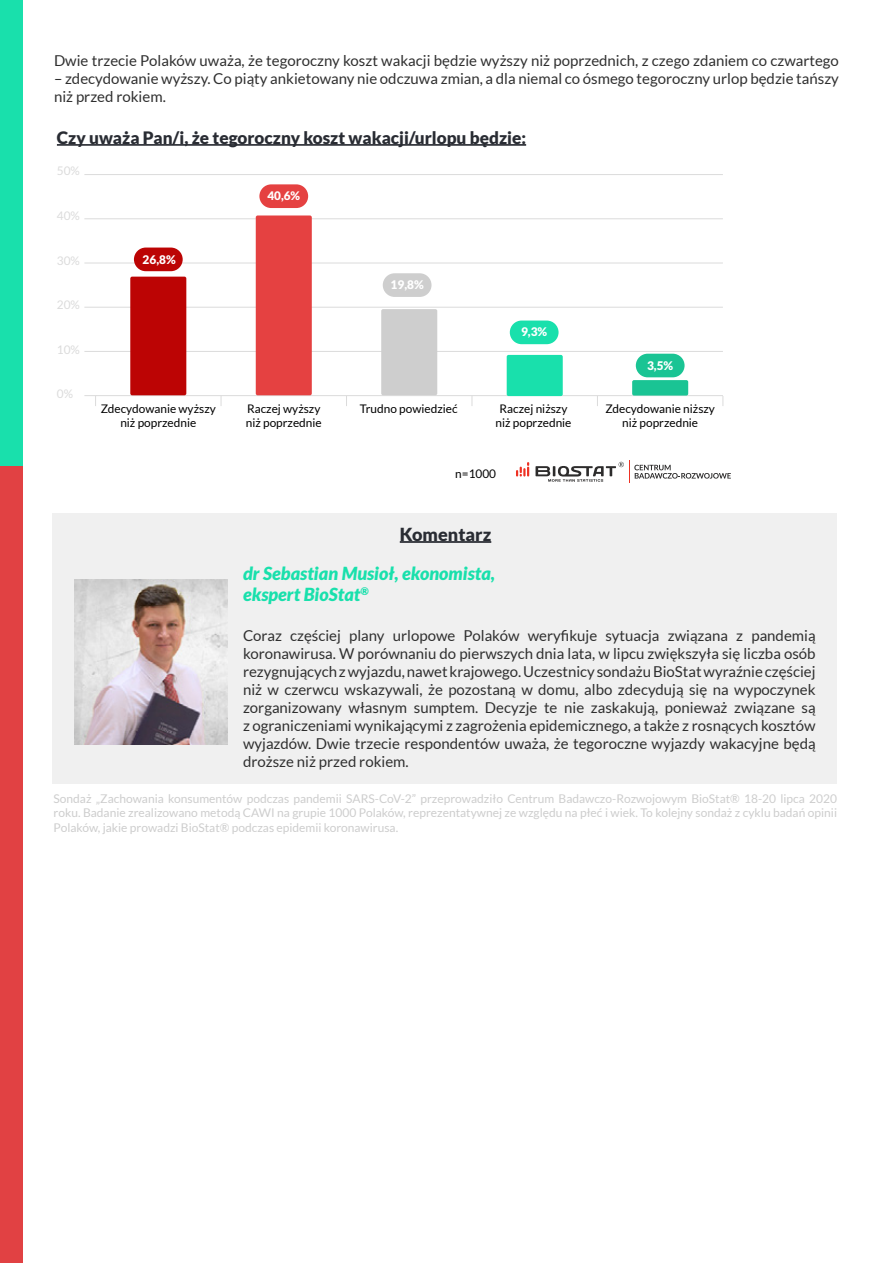
<style>
.page{position:relative;width:893px;height:1263px;background:#fff}
.page>*{position:absolute;margin:0;border:0;box-sizing:border-box;transform-origin:0 0}
.t1{font:italic 900 18px/21.6px "Lato";color:#19e0ac}
.t2{font:900 18px "Lato";color:#292c33}
.t3{font:900 17.1px "Lato";color:#292c33}
.t4{font:15px/18px "Lato";color:#2f2f2f}
.t5{font:12px/14.4px "Lato";color:#cdcdcd;text-align:justify}
.t6{font:11.85px/14.2px "Lato";color:#010000;text-align:center}
.t7{font:900 11.85px "Lato";color:#fff}
.t8{font:11.85px "Lato";color:#dbdbdb}
.t9{font:900 11.7px "Lato";color:#fff}
</style>
<div class="page">
<div style="left:0;top:0;width:23px;height:466px;background:#19e0ac"></div>
<div style="left:0;top:466px;width:23px;height:797px;background:#e14143"></div>
<hr style="left:84px;top:307px;width:639px;height:1px;background:#dbdbdb">
<hr style="left:84px;top:351px;width:639px;height:1px;background:#dbdbdb">
<hr style="left:84px;top:263px;width:639px;height:1px;background:#dbdbdb">
<hr style="left:84px;top:218px;width:639px;height:1px;background:#dbdbdb">
<hr style="left:84px;top:174px;width:639px;height:1px;background:#dbdbdb">
<hr style="left:84px;top:395px;width:639px;height:1px;background:#dbdbdb">
<div style="left:632px;top:380px;width:56px;height:16px;background:#1ac494;border-radius:2px"></div>
<div style="left:507px;top:355px;width:56px;height:41px;background:#19e0ac;border-radius:2px"></div>
<div style="left:381px;top:309px;width:56px;height:86px;background:#cecece;border-radius:2px"></div>
<div style="left:256px;top:215px;width:56px;height:180px;background:#e54141;border-radius:2px"></div>
<div style="left:130px;top:277px;width:56px;height:118px;background:#bc0404;border-radius:2px"></div>
<div style="left:383px;top:273px;width:48px;height:24px;background:#cecece;border-radius:12px"></div>
<div style="left:636px;top:354px;width:49px;height:23px;background:#1ac494;border-radius:12px"></div>
<div style="left:510px;top:321px;width:49px;height:23px;background:#19e0ac;border-radius:12px"></div>
<div style="left:259px;top:184px;width:49px;height:24px;background:#e54141;border-radius:12px"></div>
<div style="left:134px;top:248px;width:49px;height:23px;background:#bc0404;border-radius:12px"></div>
<hr style="left:57px;top:144px;width:469px;height:2px;background:#292c33">
<svg style="left:535px;top:460px;width:196px;height:23px"></svg>
<svg style="left:516px;top:462px;width:13px;height:14px"></svg>
<div style="left:52px;top:513px;width:785px;height:270px;background:#f0f0f0"></div>
<img style="left:74px;top:580px;width:154px;height:165px">
<hr style="left:400px;top:541px;width:91px;height:2px;background:#292c33">
<p class="t4" style="left:54px;top:52px;width:786px">Dwie trzecie Polaków uważa, że tegoroczny koszt wakacji będzie wyższy niż poprzednich, z czego zdaniem co czwartego</p>
<p class="t4" style="left:54px;top:70px;width:786px">– zdecydowanie wyższy. Co piąty ankietowany nie odczuwa zmian, a dla niemal co ósmego tegoroczny urlop będzie tańszy niż przed rokiem.</p>
<p class="t3" style="left:57px;top:128px;width:471px">Czy uważa Pan/i, że tegoroczny koszt wakacji/urlopu będzie:</p>
<p class="t8" style="left:57px;top:164px;width:25px">50%</p>
<p class="t8" style="left:57px;top:209px;width:25px">40%</p>
<p class="t8" style="left:57px;top:254px;width:25px">30%</p>
<p class="t8" style="left:57px;top:298px;width:25px">20%</p>
<p class="t8" style="left:57px;top:343px;width:25px">10%</p>
<p class="t8" style="left:57px;top:387px;width:18px">0%</p>
<p class="t7" style="left:143px;top:252px;width:35px">26,8%</p>
<p class="t9" style="left:267px;top:189px;width:34px">40,6%</p>
<p class="t7" style="left:391px;top:278px;width:35px">19,8%</p>
<p class="t7" style="left:521px;top:325px;width:28px">9,3%</p>
<p class="t7" style="left:647px;top:358px;width:28px">3,5%</p>
<p class="t6" style="left:101px;top:401px;width:117px">Zdecydowanie wyższy niż poprzednie</p>
<p class="t6" style="left:246px;top:401px;width:77px;text-align:left">Raczej wyższy niż poprzednie</p>
<p class="t6" style="left:496px;top:401px;width:77px">Raczej niższy niż poprzednie</p>
<p class="t6" style="left:360px;top:401px;width:99px">Trudno powiedzieć</p>
<p class="t6" style="left:605px;top:401px;width:111px">Zdecydowanie niższy niż poprzednie</p>
<p class="t6" style="left:455px;top:466px;width:42px">n=1000</p>
<p class="t2" style="left:400px;top:524px;width:93px">Komentarz</p>
<p class="t1" style="left:243px;top:562px;width:254px">dr Sebastian Musioł, ekonomista, ekspert BioStat<sup>®</sup></p>
<p class="t4" style="left:243px;top:626px;width:574px;text-align:justify">Coraz częściej plany urlopowe Polaków weryfikuje sytuacja związana z pandemią koronawirusa. W porównaniu do pierwszych dnia lata, w lipcu zwiększyła się liczba osób rezygnujących z wyjazdu, nawet krajowego. Uczestnicy sondażu BioStat wyraźnie częściej niż w czerwcu wskazywali, że pozostaną w domu, albo zdecydują się na wypoczynek zorganizowany własnym sumptem. Decyzje te nie zaskakują, ponieważ związane są z ograniczeniami wynikającymi z zagrożenia epidemicznego, a także z rosnących kosztów wyjazdów. Dwie trzecie respondentów uważa, że tegoroczne wyjazdy wakacyjne będą droższe niż przed rokiem.</p>
<p class="t5" style="left:54px;top:791px;width:785px">Sondaż „Zachowania konsumentów podczas pandemii SARS-CoV-2” przeprowadziło Centrum Badawczo-Rozwojowym BioStat® 18-20 lipca 2020 roku. Badanie zrealizowano metodą CAWI na grupie 1000 Polaków, reprezentatywnej ze względu na płeć i wiek. To kolejny sondaż z cyklu badań opinii Polaków, jakie prowadzi BioStat® podczas epidemii koronawirusa.</p>
</div>
